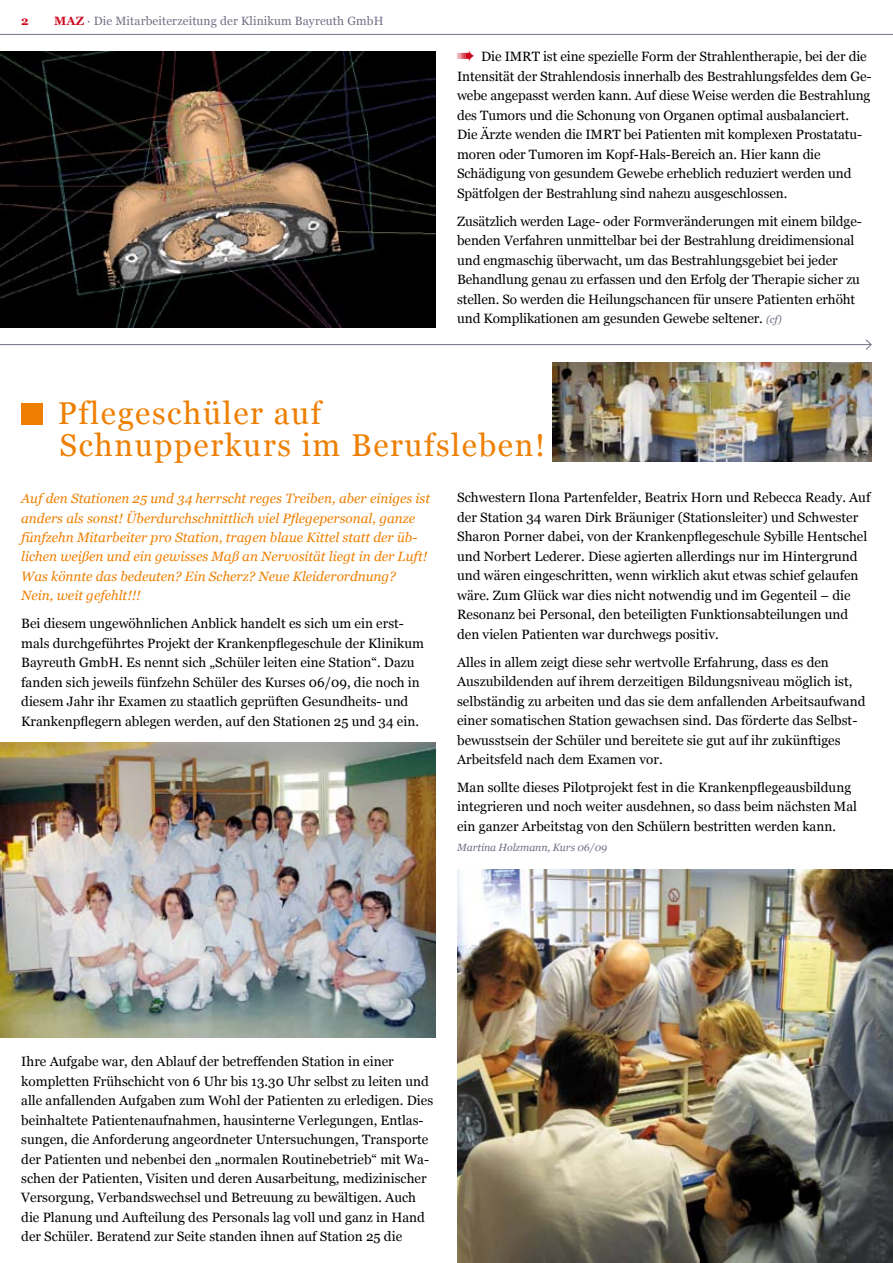
<style>
.page{position:relative;width:893px;height:1263px;background:#fff}
.page>*{position:absolute;margin:0;border:0;box-sizing:border-box;transform-origin:0 0}
.t1{font:31.5px/31.5px "Georgia";letter-spacing:.05em;color:#ee7f00}
.t2{font:13.5px/19.5px "Georgia";color:#000}
.t3{font:italic 13.5px/19.5px "Georgia";color:#ee7f00}
.t4{font:12px "Georgia";letter-spacing:.01em;color:#736f85}
.t5{font:700 12px "Georgia";color:#cd071e}
.t6{font:italic 10.5px "Georgia";letter-spacing:-.005em;color:#736f85}
.s1{font-weight:700;color:#cd071e}
.s2{color:#cd071e}
.s3{font-style:italic;font-size:10.5px;color:#736f85}
</style>
<div class="page">
<hr style="left:0;top:34px;width:893px;height:1px;background:#736f85">
<hr style="left:0;top:344px;width:871px;height:1px;background:#736f85">
<svg style="left:865px;top:339px;width:7px;height:11px"></svg>
<img style="left:0;top:51px;width:436px;height:276px">
<div style="left:21px;top:403px;width:22px;height:21px;background:#ee7f00"></div>
<img style="left:0;top:742px;width:436px;height:295px">
<img style="left:457px;top:870px;width:436px;height:393px">
<img style="left:552px;top:362px;width:320px;height:100px">
<p class="t5" style="left:21px;top:14px;width:9px">2</p>
<p class="t4" style="left:54px;top:14px;width:331px"><span class="s1">MAZ</span> · Die Mitarbeiterzeitung der Klinikum Bayreuth GmbH</p>
<p class="t2" style="left:457px;top:47px;width:416px"><span class="s2">➠</span> Die IMRT ist eine spezielle Form der Strahlentherapie, bei der die Intensität der Strahlendosis innerhalb des Bestrahlungsfeldes dem Ge&shy;webe angepasst werden kann. Auf diese Weise werden die Bestrahlung des Tumors und die Schonung von Organen optimal ausbalanciert.<br>Die Ärzte wenden die IMRT bei Patienten mit komplexen Prostatatu&shy;moren oder Tumoren im Kopf-Hals-Bereich an. Hier kann die Schädigung von gesundem Gewebe erheblich reduziert werden und Spätfolgen der Bestrahlung sind nahezu ausgeschlossen.</p>
<p class="t2" style="left:457px;top:211px;width:406px">Zusätzlich werden Lage- oder Formveränderungen mit einem bildge&shy;benden Verfahren unmittelbar bei der Bestrahlung dreidimensional und engmaschig überwacht, um das Bestrahlungsgebiet bei jeder Behandlung genau zu erfassen und den Erfolg der Therapie sicher zu stellen. So werden die Heilungschancen für unsere Patienten erhöht und Komplikationen am gesunden Gewebe seltener. <span class="s3">(cf)</span></p>
<h1 class="t1" style="left:58px;top:397px;width:489px">Pflegeschüler auf<br>Schnupperkurs im Berufsleben!</h1>
<p class="t3" style="left:21px;top:488px;width:410px">Auf den Stationen 25 und 34 herrscht reges Treiben, aber einiges ist anders als sonst! Überdurchschnittlich viel Pflegepersonal, ganze fünfzehn Mitarbeiter pro Station, tragen blaue Kittel statt der üb&shy;lichen weißen und ein gewisses Maß an Nervosität liegt in der Luft!<br>Was könnte das bedeuten? Ein Scherz? Neue Kleiderordnung?<br>Nein, weit gefehlt!!!</p>
<p class="t2" style="left:21px;top:614px;width:404px">Bei diesem ungewöhnlichen Anblick handelt es sich um ein erst&shy;mals durchgeführtes Projekt der Krankenpflegeschule der Klinikum Bayreuth GmbH. Es nennt sich „Schüler leiten eine Station“. Dazu fanden sich jeweils fünfzehn Schüler des Kurses 06/09, die noch in diesem Jahr ihr Examen zu staatlich geprüften Gesundheits- und Krankenpflegern ablegen werden, auf den Stationen 25 und 34 ein.</p>
<p class="t2" style="left:457px;top:488px;width:415px">Schwestern Ilona Partenfelder, Beatrix Horn und Rebecca Ready. Auf der Station 34 waren Dirk Bräuniger (Stationsleiter) und Schwester Sharon Porner dabei, von der Krankenpflegeschule Sybille Hentschel und Norbert Lederer. Diese agierten allerdings nur im Hintergrund und wären eingeschritten, wenn wirklich akut etwas schief gelaufen wäre. Zum Glück war dies nicht notwendig und im Gegenteil – die Resonanz bei Personal, den beteiligten Funktionsabteilungen und den vielen Patienten war durchwegs positiv.</p>
<p class="t2" style="left:457px;top:652px;width:410px">Alles in allem zeigt diese sehr wertvolle Erfahrung, dass es den Auszubildenden auf ihrem derzeitigen Bildungsniveau möglich ist, selbständig zu arbeiten und das sie dem anfallenden Arbeitsaufwand einer somatischen Station gewachsen sind. Das förderte das Selbst&shy;bewusstsein der Schüler und bereitete sie gut auf ihr zukünftiges Arbeitsfeld nach dem Examen vor.</p>
<p class="t2" style="left:457px;top:777px;width:402px">Man sollte dieses Pilotprojekt fest in die Krankenpflegeausbildung integrieren und noch weiter ausdehnen, so dass beim nächsten Mal ein ganzer Arbeitstag von den Schülern bestritten werden kann.</p>
<p class="t6" style="left:457px;top:841px;width:151px">Martina Holzmann, Kurs 06/09</p>
<p class="t2" style="left:21px;top:1051px;width:413px">Ihre Aufgabe war, den Ablauf der betreffenden Station in einer kompletten Frühschicht von 6 Uhr bis 13.30 Uhr selbst zu leiten und alle anfallenden Aufgaben zum Wohl der Patienten zu erledigen. Dies beinhaltete Patientenaufnahmen, hausinterne Verlegungen, Entlas&shy;sungen, die Anforderung angeordneter Untersuchungen, Transporte der Patienten und nebenbei den „normalen Routinebetrieb“ mit Wa&shy;schen der Patienten, Visiten und deren Ausarbeitung, medizinischer Versorgung, Verbandswechsel und Betreuung zu bewältigen. Auch die Planung und Aufteilung des Personals lag voll und ganz in Hand der Schüler. Beratend zur Seite standen ihnen auf Station 25 die</p>
</div>
